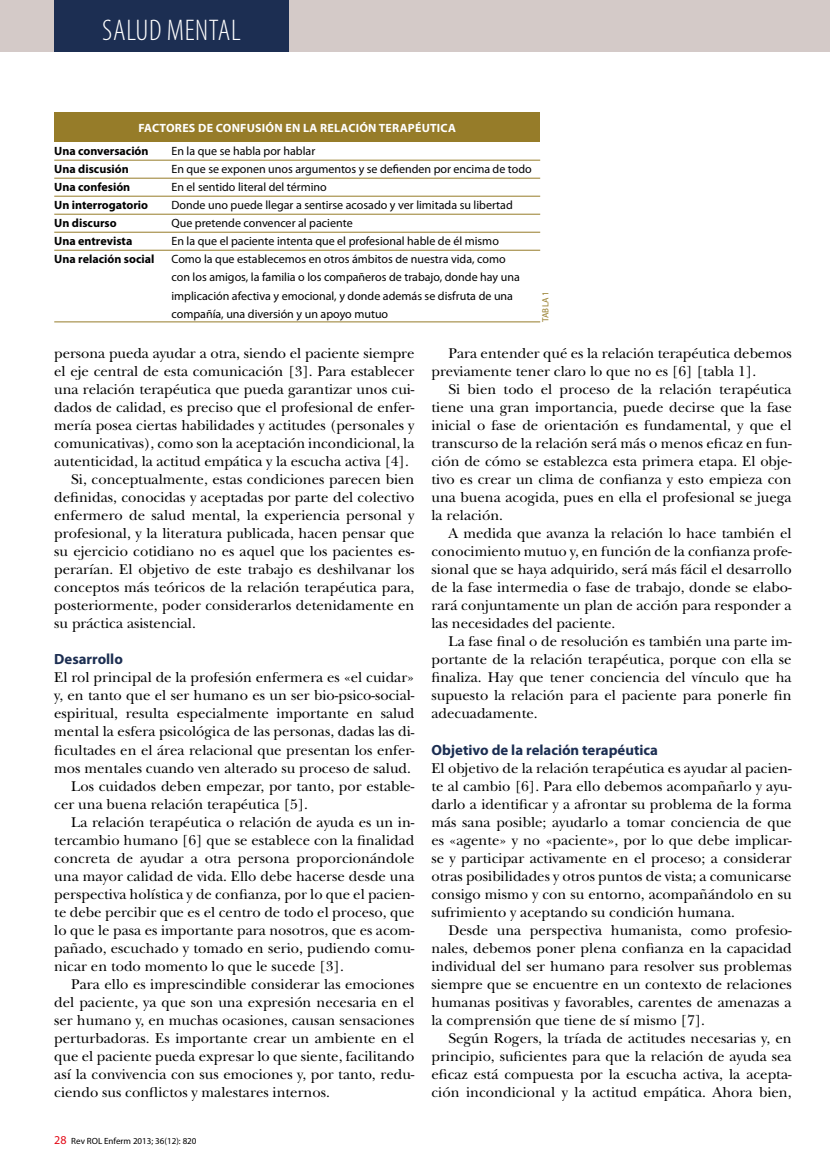
<style>
.page{position:relative;width:830px;height:1170px;background:#fff}
.page>*{position:absolute;margin:0;border:0;box-sizing:border-box;transform-origin:0 0}
.t1{font:300 condensed 30px "Myriad Pro";letter-spacing:.02em;color:#fff}
.t2{font:14.85px/18px "New Baskerville Std";color:#000;text-align:justify}
.t3{font:700 14.85px "Myriad Pro";color:#1c2e52}
.t4{font:12px/18px "Myriad Pro";color:#000}
.t5{font:700 12px/18px "Myriad Pro";color:#000}
.t6{font:700 12px "Myriad Pro";letter-spacing:.02em;color:#fff}
.t7{font:9px "Myriad Pro";color:#000}
.t8{font:9px "Myriad Pro";color:#967c29}
.s1{font-size:12px;color:#e30613}
</style>
<div class="page">
<div style="left:0;top:0;width:829px;height:51px;background:#d4cac8"></div>
<div style="left:54px;top:0;width:234px;height:51px;background:#1c2e52"></div>
<div style="left:54px;top:113px;width:486px;height:29px;background:#967c29"></div>
<hr style="left:54px;top:160px;width:486px;height:1px;background:#967c29">
<hr style="left:54px;top:178px;width:486px;height:1px;background:#967c29">
<hr style="left:54px;top:196px;width:486px;height:1px;background:#967c29">
<hr style="left:54px;top:214px;width:486px;height:1px;background:#967c29">
<hr style="left:54px;top:232px;width:486px;height:1px;background:#967c29">
<hr style="left:54px;top:250px;width:486px;height:1px;background:#967c29">
<hr style="left:54px;top:321px;width:486px;height:1px;background:#967c29">
<h1 class="t1" style="left:102px;top:14px;width:140px">SALUD MENTAL</h1>
<p class="t6" style="left:138px;top:120px;width:319px">Factores de confusión en la relación terapéutica</p>
<p class="t5" style="left:54px;top:142px;width:101px">Una conversación<br>Una discusión<br>Una confesión<br>Un interrogatorio<br>Un discurso<br>Una entrevista<br>Una relación social</p>
<p class="t4" style="left:171px;top:142px;width:361px">En la que se habla por hablar<br>En que se exponen unos argumentos y se defienden por encima de todo En el sentido literal del término<br>Donde uno puede llegar a sentirse acosado y ver limitada su libertad Que pretende convencer al paciente<br>En la que el paciente intenta que el profesional hable de él mismo Como la que establecemos en otros ámbitos de nuestra vida, como<br>con los amigos, la familia o los compañeros de trabajo, donde hay una implicación afectiva y emocional, y donde además se disfruta de una compañía, una diversión y un apoyo mutuo</p>
<p class="t8" style="left:539px;top:322px;width:33px;rotate:-90deg">Tabla 1</p>
<p class="t2" style="left:54px;top:344px;width:361px">persona pueda ayudar a otra, siendo el paciente siempre</p>
<p class="t2" style="left:54px;top:362px;width:361px">el eje central de esta comunicación [3]. Para establecer</p>
<p class="t2" style="left:54px;top:380px;width:361px">una relación terapéutica que pueda garantizar unos cui-</p>
<p class="t2" style="left:54px;top:398px;width:361px">dados de calidad, es preciso que el profesional de enfer-</p>
<p class="t2" style="left:54px;top:416px;width:361px">mería posea ciertas habilidades y actitudes (personales y</p>
<p class="t2" style="left:54px;top:434px;width:361px">comunicativas), como son la aceptación incondicional, la</p>
<p class="t2" style="left:54px;top:452px;width:356px">autenticidad, la actitud empática y la escucha activa [4].</p>
<p class="t2" style="left:71px;top:470px;width:344px">Si, conceptualmente, estas condiciones parecen bien</p>
<p class="t2" style="left:54px;top:488px;width:361px">definidas, conocidas y aceptadas por parte del colectivo</p>
<p class="t2" style="left:54px;top:506px;width:361px">enfermero de salud mental, la experiencia personal y</p>
<p class="t2" style="left:54px;top:524px;width:361px">profesional, y la literatura publicada, hacen pensar que</p>
<p class="t2" style="left:54px;top:542px;width:361px">su ejercicio cotidiano no es aquel que los pacientes es-</p>
<p class="t2" style="left:54px;top:560px;width:361px">perarían. El objetivo de este trabajo es deshilvanar los</p>
<p class="t2" style="left:54px;top:578px;width:361px">conceptos más teóricos de la relación terapéutica para,</p>
<p class="t2" style="left:54px;top:596px;width:361px">posteriormente, poder considerarlos detenidamente en</p>
<p class="t2" style="left:54px;top:614px;width:143px">su práctica asistencial.</p>
<p class="t3" style="left:54px;top:649px;width:70px">Desarrollo</p>
<p class="t2" style="left:54px;top:668px;width:361px">El rol principal de la profesión enfermera es «el cuidar»</p>
<p class="t2" style="left:54px;top:686px;width:361px">y, en tanto que el ser humano es un ser bio-psico-social-</p>
<p class="t2" style="left:54px;top:704px;width:361px">espiritual, resulta especialmente importante en salud</p>
<p class="t2" style="left:54px;top:722px;width:361px">mental la esfera psicológica de las personas, dadas las di-</p>
<p class="t2" style="left:54px;top:740px;width:361px">ficultades en el área relacional que presentan los enfer-</p>
<p class="t2" style="left:54px;top:758px;width:358px">mos mentales cuando ven alterado su proceso de salud.</p>
<p class="t2" style="left:71px;top:776px;width:344px">Los cuidados deben empezar, por tanto, por estable-</p>
<p class="t2" style="left:54px;top:794px;width:255px">cer una buena relación terapéutica [5].</p>
<p class="t2" style="left:71px;top:812px;width:344px">La relación terapéutica o relación de ayuda es un in-</p>
<p class="t2" style="left:54px;top:830px;width:361px">tercambio humano [6] que se establece con la finalidad</p>
<p class="t2" style="left:54px;top:848px;width:361px">concreta de ayudar a otra persona proporcionándole</p>
<p class="t2" style="left:54px;top:866px;width:361px">una mayor calidad de vida. Ello debe hacerse desde una</p>
<p class="t2" style="left:54px;top:884px;width:361px">perspectiva holística y de confianza, por lo que el pacien-</p>
<p class="t2" style="left:54px;top:902px;width:361px">te debe percibir que es el centro de todo el proceso, que</p>
<p class="t2" style="left:54px;top:920px;width:361px">lo que le pasa es importante para nosotros, que es acom-</p>
<p class="t2" style="left:54px;top:938px;width:361px">pañado, escuchado y tomado en serio, pudiendo comu-</p>
<p class="t2" style="left:54px;top:956px;width:291px">nicar en todo momento lo que le sucede [3].</p>
<p class="t2" style="left:71px;top:974px;width:344px">Para ello es imprescindible considerar las emociones</p>
<p class="t2" style="left:54px;top:992px;width:361px">del paciente, ya que son una expresión necesaria en el</p>
<p class="t2" style="left:54px;top:1010px;width:361px">ser humano y, en muchas ocasiones, causan sensaciones</p>
<p class="t2" style="left:54px;top:1028px;width:361px">perturbadoras. Es importante crear un ambiente en el</p>
<p class="t2" style="left:54px;top:1046px;width:361px">que el paciente pueda expresar lo que siente, facilitando</p>
<p class="t2" style="left:54px;top:1064px;width:361px">así la convivencia con sus emociones y, por tanto, redu-</p>
<p class="t2" style="left:54px;top:1082px;width:277px">ciendo sus conflictos y malestares internos.</p>
<p class="t7" style="left:54px;top:1135px;width:144px"><span class="s1">28</span> Rev ROL Enferm 2013; 36(12): 820</p>
<p class="t2" style="left:431px;top:344px;width:361px;text-indent:17px">Para entender qué es la relación terapéutica debemos previamente tener claro lo que no es [6] [tabla 1].</p>
<p class="t2" style="left:431px;top:380px;width:361px;text-indent:17px">Si bien todo el proceso de la relación terapéutica tiene una gran importancia, puede decirse que la fase inicial o fase de orientación es fundamental, y que el transcurso de la relación será más o menos eficaz en fun&shy;ción de cómo se establezca esta primera etapa. El obje&shy;tivo es crear un clima de confianza y esto empieza con una buena acogida, pues en ella el profesional se juega la relación.</p>
<p class="t2" style="left:431px;top:524px;width:361px;text-indent:17px">A medida que avanza la relación lo hace también el conocimiento mutuo y, en función de la confianza profe&shy;sional que se haya adquirido, será más fácil el desarrollo de la fase intermedia o fase de trabajo, donde se elabo&shy;rará conjuntamente un plan de acción para responder a las necesidades del paciente.</p>
<p class="t2" style="left:431px;top:632px;width:361px;text-indent:17px">La fase final o de resolución es también una parte im&shy;portante de la relación terapéutica, porque con ella se finaliza. Hay que tener conciencia del vínculo que ha supuesto la relación para el paciente para ponerle fin adecuadamente.</p>
<p class="t3" style="left:431px;top:739px;width:228px">Objetivo de la relación terapéutica</p>
<p class="t2" style="left:431px;top:758px;width:361px">El objetivo de la relación terapéutica es ayudar al pacien&shy;te al cambio [6]. Para ello debemos acompañarlo y ayu&shy;darlo a identificar y a afrontar su problema de la forma más sana posible; ayudarlo a tomar conciencia de que es «agente» y no «paciente», por lo que debe implicar&shy;se y participar activamente en el proceso; a considerar otras posibilidades y otros puntos de vista; a comunicarse consigo mismo y con su entorno, acompañándolo en su sufrimiento y aceptando su condición humana.</p>
<p class="t2" style="left:431px;top:920px;width:361px;text-indent:17px">Desde una perspectiva humanista, como profesio&shy;nales, debemos poner plena confianza en la capacidad individual del ser humano para resolver sus problemas siempre que se encuentre en un contexto de relaciones humanas positivas y favorables, carentes de amenazas a la comprensión que tiene de sí mismo [7].</p>
<p class="t2" style="left:431px;top:1028px;width:361px;text-indent:17px">Según Rogers, la tríada de actitudes necesarias y, en principio, suficientes para que la relación de ayuda sea eficaz está compuesta por la escucha activa, la acepta&shy;ción incondicional y la actitud empática. Ahora bien,</p>
</div>
